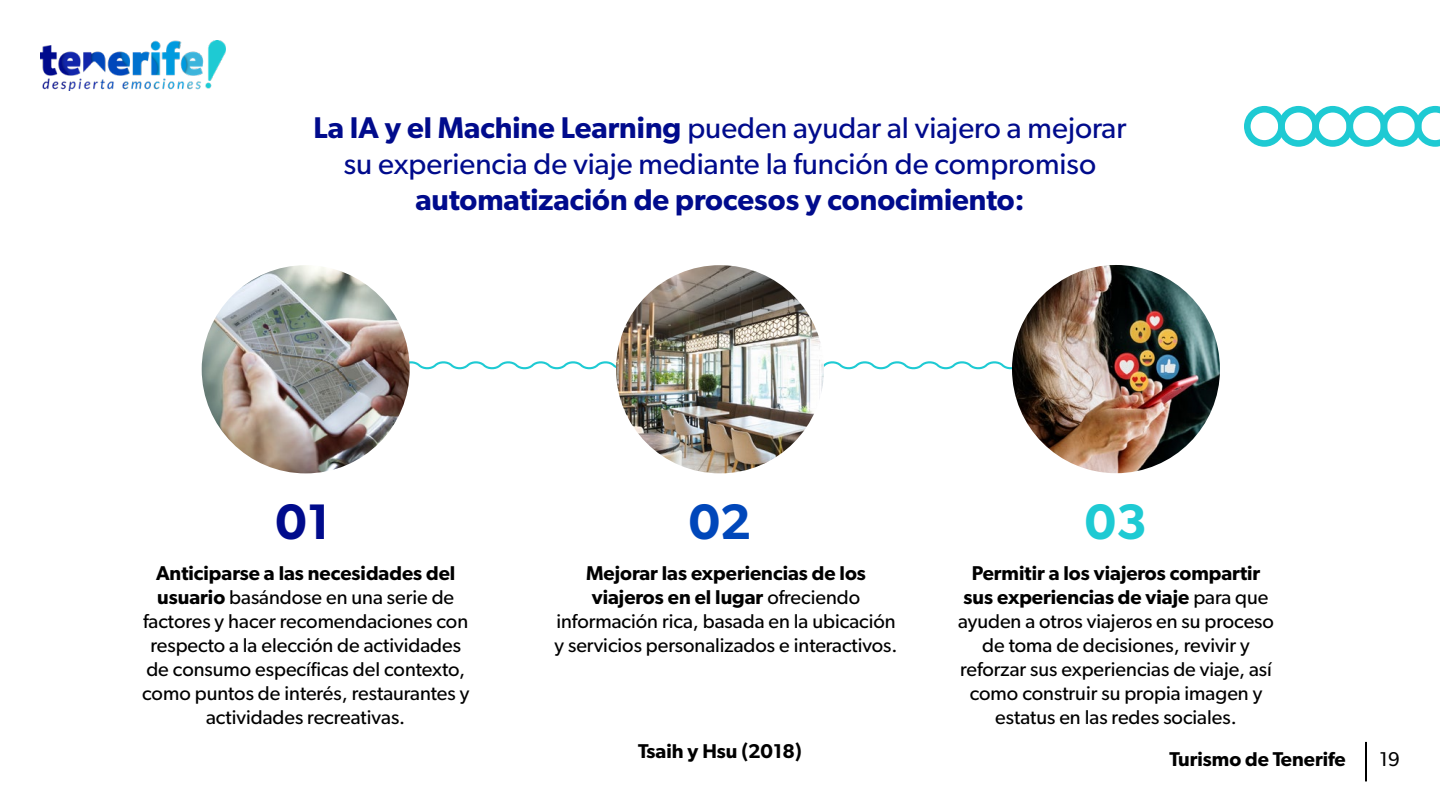
<style>
.page{position:relative;width:1440px;height:806px;background:#fff}
.page>*{position:absolute;margin:0;border:0;box-sizing:border-box;transform-origin:0 0}
.t1{font:600 50px "Gibson";color:#000b8c}
.t2{font:600 50px "Gibson";color:#0047ba}
.t3{font:600 50px "Gibson";color:#1ecad3}
.t4{font:30px/36px "Gibson";color:#000b8c;text-align:center}
.t5{font:600 30px "Gibson";color:#000b8c}
.t6{font:20px/24px "Gibson";color:#000;text-align:center}
.t7{font:600 20px "Gibson";color:#000}
.s1{font-weight:600}
</style>
<div class="page">
<img style="left:40px;top:40px;width:186px;height:51px">
<hr style="left:1365px;top:741px;width:2px;height:40px;background:#000">
<svg style="left:409px;top:358px;width:604px;height:12px"></svg>
<svg style="left:1244px;top:106px;width:196px;height:41px"></svg>
<img style="left:202px;top:265px;width:208px;height:208px;border-radius:104px">
<img style="left:616px;top:265px;width:208px;height:208px;border-radius:104px">
<img style="left:1012px;top:265px;width:208px;height:208px;border-radius:104px">
<h2 class="t4" style="left:314px;top:109px;width:814px"><span class="s1">La IA y el Machine Learning</span> pueden ayudar al viajero a mejorar su experiencia de viaje mediante la función de compromiso</h2>
<h2 class="t5" style="left:415px;top:182px;width:611px">automatización de procesos y conocimiento:</h2>
<h1 class="t1" style="left:275px;top:491px;width:56px">01</h1>
<h1 class="t2" style="left:689px;top:491px;width:64px">02</h1>
<h1 class="t3" style="left:1085px;top:491px;width:64px">03</h1>
<p class="t6" style="left:142px;top:560px;width:329px"><span class="s1">Anticiparse a las necesidades del usuario</span> basándose en una serie de factores y hacer recomendaciones con respecto a la elección de actividades de consumo específicas del contexto, como puntos de interés, restaurantes y actividades recreativas.</p>
<p class="t6" style="left:555px;top:560px;width:344px"><span class="s1">Mejorar las experiencias de los viajeros en el lugar</span> ofreciendo información rica, basada en la ubicación y servicios personalizados e interactivos.</p>
<p class="t6" style="left:958px;top:560px;width:317px"><span class="s1">Permitir a los viajeros compartir sus experiencias de viaje</span> para que ayuden a otros viajeros en su proceso de toma de decisiones, revivir y reforzar sus experiencias de viaje, así como construir su propia imagen y estatus en las redes sociales.</p>
<p class="t7" style="left:638px;top:738px;width:165px">Tsaih y Hsu (2018)</p>
<p class="t7" style="left:1169px;top:746px;width:178px">Turismo de Tenerife</p>
<p class="t6" style="left:1380px;top:746px;width:22px">19</p>
</div>
